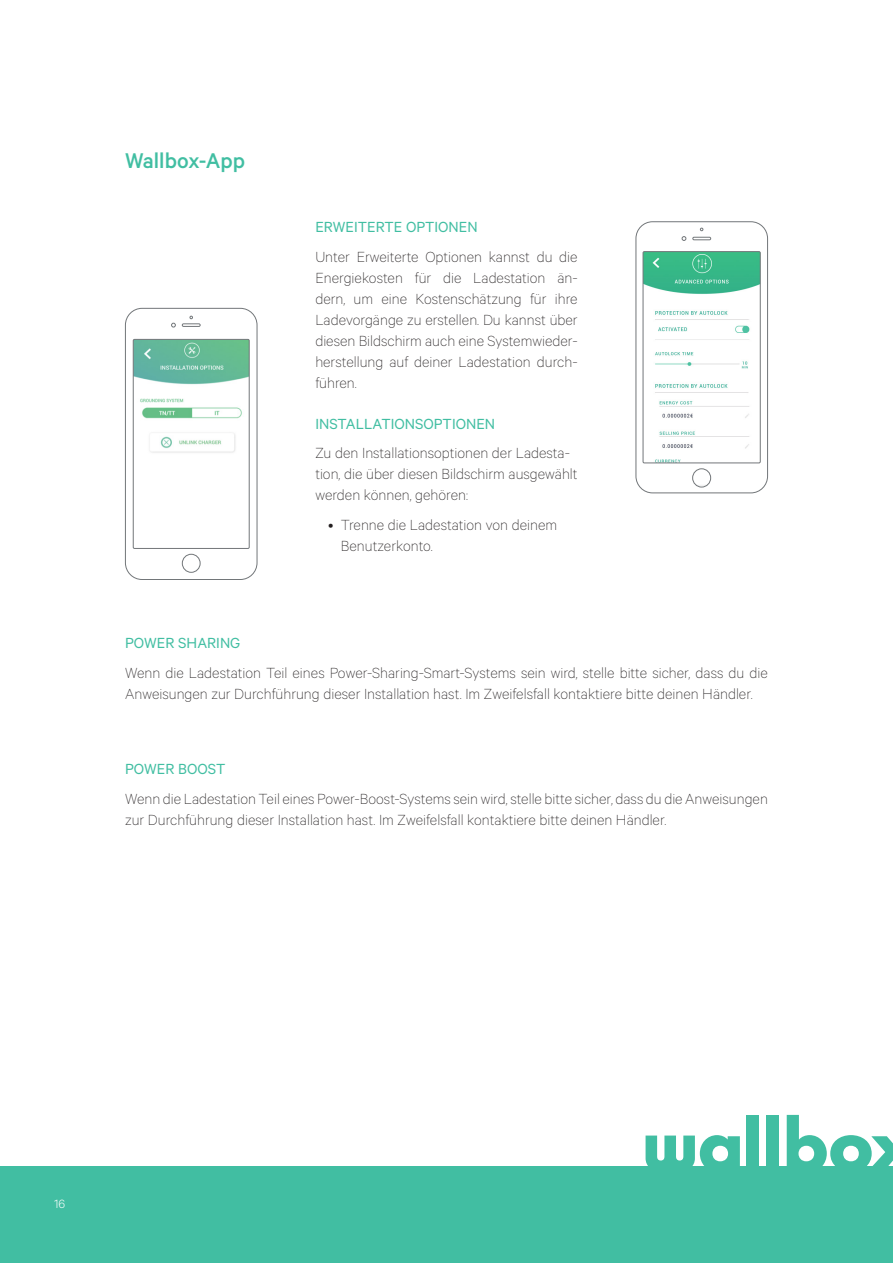
<style>
.page{position:relative;width:893px;height:1263px;background:#fff}
.page>*{position:absolute;margin:0;border:0;box-sizing:border-box;transform-origin:0 0}
.titulos{font:500 24px "Calibre";color:#41bea2}
.indice{font:100 16.5px/21px "Calibre";color:#231f20}
.indice-2{font:16.5px "Calibre";color:#41bea2}
.t1{font:300 13.5px "Calibre";color:#fff}
</style>
<div class="page">
<div style="left:0;top:1167px;width:893px;height:96px;background:#41bea2"></div>
<svg style="left:646px;top:1135px;width:94px;height:32px"></svg>
<div style="left:747px;top:1115px;width:12px;height:56px;background:#41bea2"></div>
<div style="left:767px;top:1115px;width:12px;height:56px;background:#41bea2"></div>
<svg style="left:787px;top:1115px;width:106px;height:52px"></svg>
<svg style="left:125px;top:308px;width:132px;height:272px"></svg>
<svg style="left:636px;top:221px;width:132px;height:272px"></svg>
<p class="titulos" style="left:125px;top:147px;width:121px">Wallbox-App</p>
<p class="indice-2" style="left:315px;top:217px;width:164px">ERWEITERTE OPTIONEN</p>
<p class="indice" style="left:315px;top:245px;width:264px;text-align:justify">Unter Erweiterte Optionen kannst du die Energiekosten für die Ladestation än&shy;dern, um eine Kostenschätzung für ihre Ladevorgänge zu erstellen. Du kannst über diesen Bildschirm auch eine Systemwieder&shy;herstellung auf deiner Ladestation durch&shy;führen.</p>
<p class="indice-2" style="left:315px;top:414px;width:181px">INSTALLATIONSOPTIONEN</p>
<p class="indice" style="left:315px;top:442px;width:264px">Zu den Installationsoptionen der Ladesta&shy;tion, die über diesen Bildschirm ausgewählt werden können, gehören:</p>
<p class="indice" style="left:341px;top:513px;width:218px;text-indent:-13px">• Trenne die Ladestation von deinem<br>Benutzerkonto.</p>
<p class="indice-2" style="left:125px;top:633px;width:117px">POWER SHARING</p>
<p class="indice" style="left:125px;top:661px;width:644px">Wenn die Ladestation Teil eines Power-Sharing-Smart-Systems sein wird, stelle bitte sicher, dass du die<br>Anweisungen zur Durchführung dieser Installation hast. Im Zweifelsfall kontaktiere bitte deinen Händler.</p>
<p class="indice-2" style="left:125px;top:759px;width:102px">POWER BOOST</p>
<p class="indice" style="left:125px;top:787px;width:644px">Wenn die Ladestation Teil eines Power-Boost-Systems sein wird, stelle bitte sicher, dass du die Anweisungen zur Durchführung dieser Installation hast. Im Zweifelsfall kontaktiere bitte deinen Händler.</p>
<p class="t1" style="left:54px;top:1195px;width:13px">16</p>
</div>
